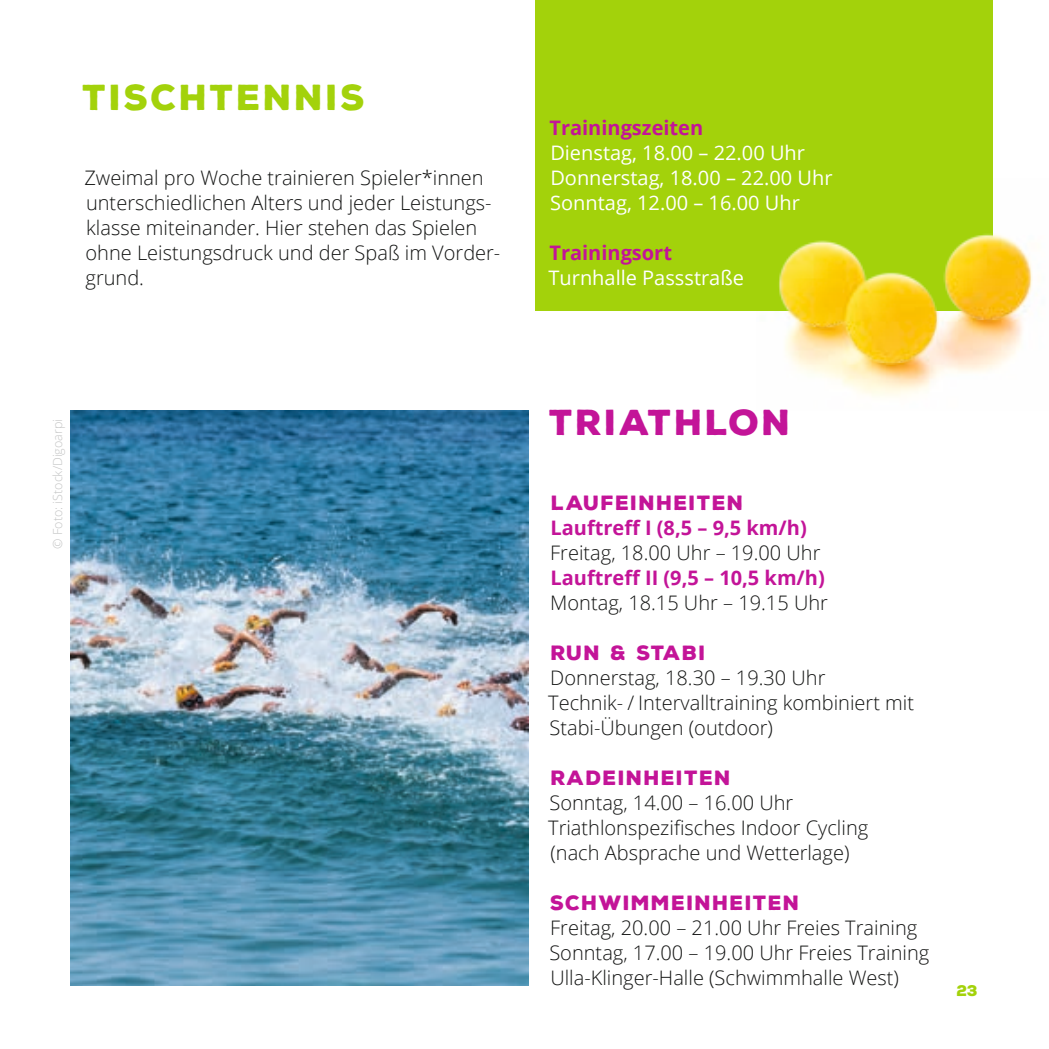
<style>
.page{position:relative;width:1049px;height:1049px;background:#fff}
.page>*{position:absolute;margin:0;border:0;box-sizing:border-box;transform-origin:0 0}
.t1{font:900 35px "Nexa Rust Sans";letter-spacing:.07em;color:#a3d20b}
.t2{font:900 35px "Nexa Rust Sans";letter-spacing:.07em;color:#c31498}
.t3{font:300 20px/25px "Open Sans";color:#131413}
.t4{font:20px/25px "Open Sans";color:#fff}
.t5{font:700 20px "Open Sans";color:#c31498}
.t6{font:900 20px "Nexa Rust Sans";letter-spacing:.06em;color:#c31498}
.t7{font:900 15px "Nexa Rust Sans";color:#a3d20b}
.t8{font:300 12.5px "Open Sans";color:#c4c5c5}
</style>
<div class="page">
<img style="left:757px;top:178px;width:276px;height:219px">
<img style="left:71px;top:410px;width:457px;height:575px">
<div style="left:535px;top:0;width:457px;height:310px;background:#a3d20b"></div>
<h1 class="t1" style="left:83px;top:74px;width:284px">TISCHTENNIS</h1>
<p class="t3" style="left:84px;top:165px;width:417px">Zweimal pro Woche trainieren Spieler*innen unterschiedlichen Alters und jeder Leistungs&shy;klasse miteinander. Hier stehen das Spielen ohne Leistungsdruck und der Spaß im Vorder&shy;grund.</p>
<p class="t8" style="left:49px;top:549px;width:131px;rotate:-90deg">© Foto: iStock/Digoarpi</p>
<p class="t5" style="left:549px;top:114px;width:155px">Trainingszeiten</p>
<p class="t4" style="left:550px;top:140px;width:284px">Dienstag, 18.00 – 22.00 Uhr<br>Donnerstag, 18.00 – 22.00 Uhr<br>Sonntag, 12.00 – 16.00 Uhr</p>
<p class="t5" style="left:549px;top:239px;width:124px">Trainingsort</p>
<p class="t4" style="left:548px;top:265px;width:197px">Turnhalle Passstraße</p>
<h1 class="t2" style="left:549px;top:399px;width:243px">TRIATHLON</h1>
<p class="t6" style="left:551px;top:489px;width:194px">LAUFEINHEITEN</p>
<p class="t5" style="left:550px;top:514px;width:258px">Lauftreff I (8,5 – 9,5 km/h)</p>
<p class="t3" style="left:550px;top:540px;width:272px">Freitag, 18.00 Uhr – 19.00 Uhr</p>
<p class="t5" style="left:550px;top:564px;width:276px">Lauftreff II (9,5 – 10,5 km/h)</p>
<p class="t3" style="left:550px;top:590px;width:279px">Montag, 18.15 Uhr – 19.15 Uhr</p>
<p class="t6" style="left:551px;top:639px;width:156px">RUN &amp; STABI</p>
<p class="t3" style="left:548px;top:665px;width:367px">Donnerstag, 18.30 – 19.30 Uhr<br>Technik- / Intervalltraining kombiniert mit<br>Stabi-Übungen (outdoor)</p>
<p class="t6" style="left:551px;top:764px;width:182px">RADEINHEITEN</p>
<p class="t3" style="left:548px;top:790px;width:322px">Sonntag, 14.00 – 16.00 Uhr<br>Triathlonspezifisches Indoor Cycling (nach Absprache und Wetterlage)</p>
<p class="t6" style="left:550px;top:889px;width:251px">SCHWIMMEINHEITEN</p>
<p class="t3" style="left:549px;top:915px;width:381px">Freitag, 20.00 – 21.00 Uhr Freies Training<br>Sonntag, 17.00 – 19.00 Uhr Freies Training<br>Ulla-Klinger-Halle (Schwimmhalle West)</p>
<p class="t7" style="left:957px;top:980px;width:22px">23</p>
</div>
